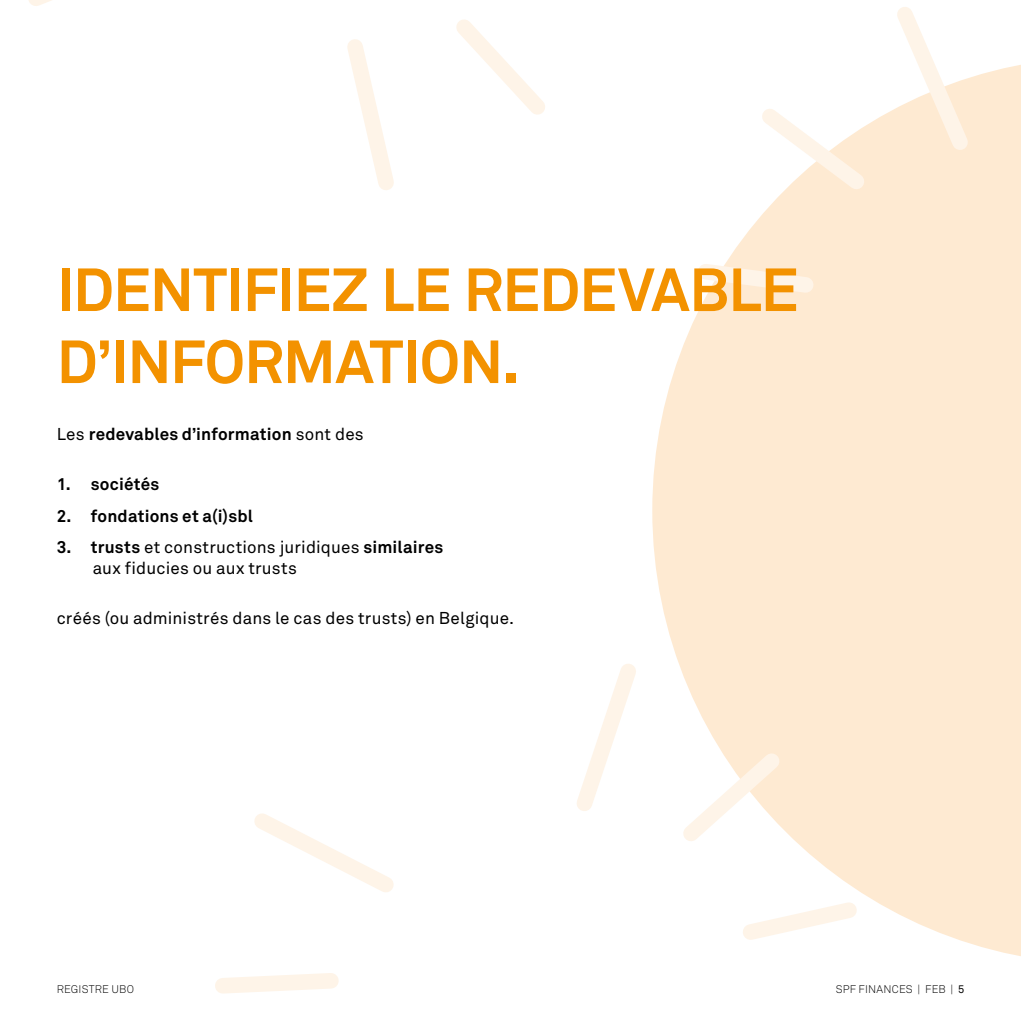
<style>
.page{position:relative;width:1021px;height:1021px;background:#fff}
.page>*{position:absolute;margin:0;border:0;box-sizing:border-box;transform-origin:0 0}
.t1{font:700 60px/72px "Akkurat";letter-spacing:-.015em;color:#f39200}
.t2{font:17px/20.4px "Akkurat";letter-spacing:.01em;color:#000}
.t3{font:700 17px "Akkurat";letter-spacing:.01em;color:#000}
.t4{font:300 11px "Akkurat";letter-spacing:.015em;color:#000}
.s1{font-weight:400}
.s2{font-weight:700}
</style>
<div class="page">
<svg style="left:652px;top:65px;width:368px;height:891px;fill:#feead2"></svg>
<svg style="left:688px;top:7px;width:292px;height:295px"></svg>
<svg style="left:347px;top:19px;width:198px;height:171px"></svg>
<svg style="left:29px;top:0;width:23px;height:6px"></svg>
<svg style="left:215px;top:813px;width:179px;height:181px"></svg>
<svg style="left:577px;top:651px;width:290px;height:299px"></svg>
<h1 class="t1" style="left:57px;top:253px;width:743px">IDENTIFIEZ LE REDEVABLE<br>D’INFORMATION.</h1>
<p class="t3" style="left:57px;top:423px;width:308px"><span class="s1">Les</span> redevables d’information <span class="s1">sont des</span></p>
<p class="t3" style="left:57px;top:473px;width:104px">1. sociétés</p>
<p class="t3" style="left:57px;top:505px;width:198px">2. fondations et a(i)sbl</p>
<p class="t2" style="left:93px;top:537px;width:352px;text-indent:-36px"><span class="s2">3. trusts</span> et constructions juridiques <span class="s2">similaires </span>aux fiducies ou aux trusts</p>
<p class="t2" style="left:57px;top:607px;width:459px">créés (ou administrés dans le cas des trusts) en Belgique.</p>
<p class="t4" style="left:57px;top:982px;width:79px">REGISTRE UBO</p>
<p class="t4" style="left:835px;top:982px;width:130px">SPF FINANCES | FEB | <span class="s1">5</span></p>
</div>
